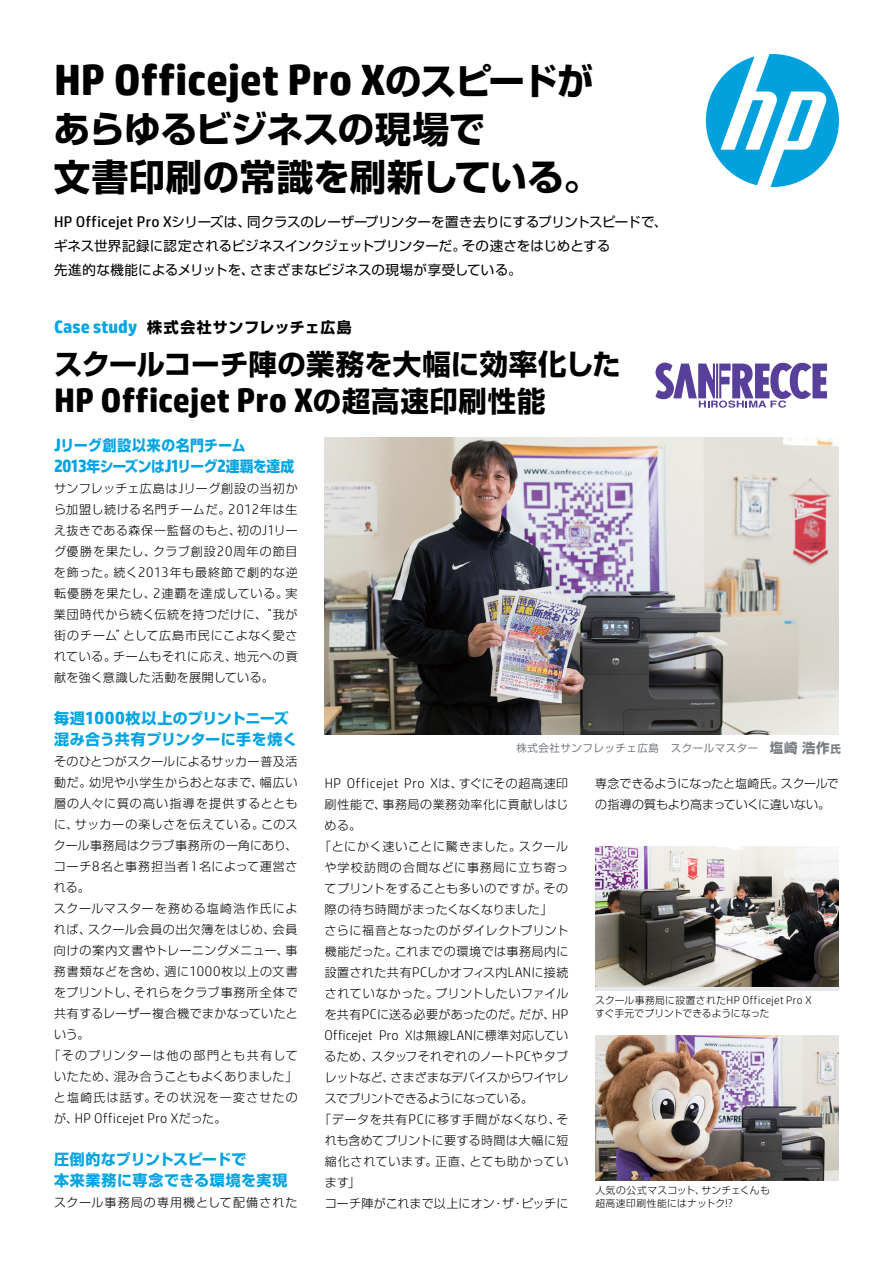
<style>
.page{position:relative;width:893px;height:1263px;background:#fff}
.page>*{position:absolute;margin:0;border:0;box-sizing:border-box;transform-origin:0 0}
.t1{font:700 43.8px "HP Simplified";color:#000}
.t2{font:700 36.6px/48px "Shin Go";color:#000}
.t3{font:700 34.2px "HP Simplified";color:#000}
.t4{font:700 28.5px "Shin Go";color:#000}
.t5{font:700 15px/21px "Shin Go";letter-spacing:.015em;color:#00a4e3}
.t6{font:700 15px/21px "Shin Go";letter-spacing:.015em;color:#00a4e3;scale:.92 1}
.t7{font:700 15px "Shin Go";letter-spacing:.05em;color:#000}
.t8{font:300 13.8px "HP Simplified";letter-spacing:.03em;color:#000}
.t9{font:13.5px/24px "Shin Go Pro";letter-spacing:-.01em;color:#000}
.t10{font:300 12px/21px "Shin Go Pro";letter-spacing:.035em;color:#000;text-align:justify}
.t11{font:300 12px "Shin Go Pro";letter-spacing:.055em;color:#000}
.t12{font:300 12px/21px "Shin Go Pro";letter-spacing:-.02em;color:#000}
.t13{font:300 12px "Shin Go Pro";letter-spacing:.075em;color:#000}
.t14{font:300 12px "Shin Go Pro";letter-spacing:.01em;color:#000}
.t15{font:300 12px "Shin Go Pro";letter-spacing:-.015em;color:#000}
.t16{font:300 12px "Shin Go Pro";letter-spacing:.06em;color:#000}
.t17{font:300 12px "Shin Go Pro";letter-spacing:.065em;color:#000}
.t18{font:300 12px "Shin Go Pro";letter-spacing:.095em;color:#000}
.t19{font:300 12px "Shin Go Pro";letter-spacing:.1em;color:#000}
.t20{font:300 12px "Shin Go Pro";letter-spacing:.09em;color:#000}
.t21{font:300 12px "Shin Go Pro";letter-spacing:-.05em;color:#000}
.t22{font:300 11.25px "HP Simplified";letter-spacing:.035em;color:#000}
.t23{font:10.5px "Shin Go Pro";letter-spacing:.05em;color:#7a7e84}
.t24{font:300 9.75px/13.5px "Shin Go Pro";letter-spacing:.025em;color:#000}
.t25{font:300 9.75px "Shin Go Pro";letter-spacing:-.02em;color:#000}
.s1{font-family:"Shin Go";font-size:36.6px}
.s2{font-family:"HP Simplified";font-size:15.45px}
.s3{font-family:"HP Simplified";font-size:18px;color:#00a4e3}
.s4{font-family:"Shin Go";font-size:28.5px}
.s5{font-family:"HP Simplified";font-size:18px}
.s6{font-family:"HP Simplified";font-size:13.8px}
.s7{font-family:"Shin Go Pro";font-size:12px}
.s8{font-family:"Shin Go";font-weight:700;font-size:13.5px}
.s9{font-family:"Shin Go";font-weight:700}
.s10{font-family:"Shin Go Pro";font-size:9.75px}
.s11{font-family:"HP Simplified";font-size:11.25px}
</style>
<div class="page">
<div style="left:595px;top:847px;width:244px;height:144px;background:#e6e7e8"></div>
<img style="left:595px;top:847px;width:244px;height:140px">
<img style="left:595px;top:1036px;width:244px;height:144px">
<svg style="left:706px;top:54px;width:133px;height:133px"></svg>
<img style="left:325px;top:437px;width:514px;height:298px">
<svg style="left:655px;top:363px;width:172px;height:45px"></svg>
<h1 class="t1" style="left:54px;top:55px;width:541px">HP Officejet Pro X<span class="s1">のスピードが</span></h1>
<h2 class="t2" style="left:54px;top:103px;width:547px">あらゆるビジネスの現場で<br>文書印刷の常識を刷新している。</h2>
<p class="t9" style="left:54px;top:208px;width:615px"><span class="s2">HP Officejet Pro X</span>シリーズは、同クラスのレーザープリンターを置き去りにするプリントスピードで、ギネス世界記録に認定されるビジネスインクジェットプリンターだ。その速さをはじめとする<br>先進的な機能によるメリットを、さまざまなビジネスの現場が享受している。</p>
<p class="t7" style="left:54px;top:318px;width:299px"><span class="s3">Case study</span> 株式会社サンフレッチェ広島</p>
<h3 class="t4" style="left:54px;top:345px;width:568px">スクールコーチ陣の業務を大幅に効率化した</h3>
<h3 class="t3" style="left:54px;top:381px;width:493px">HP Officejet Pro X<span class="s4">の超高速印刷性能</span></h3>
<p class="t6" style="left:54px;top:434px;width:263px"><span class="s5">J</span>リーグ創設以来の名門チーム<br><span class="s5">2013</span>年シーズンは<span class="s5">J1</span>リーグ<span class="s5">2</span>連覇を達成</p>
<p class="t10" style="left:54px;top:477px;width:245px">サンフレッチェ広島は<span class="s6">J</span>リーグ創設の当初から加盟し続ける名門チームだ。<span class="s6">2012</span>年は生え抜きである森保一監督のもと、初の<span class="s6">J1</span>リーグ優勝を果たし、クラブ創設<span class="s6">20</span>周年の節目を飾った。続く<span class="s6">2013</span>年も最終節で劇的な逆転優勝を果たし、<span class="s6">2</span>連覇を達成している。実業団時代から続く伝統を持つだけに、“我が街のチーム”として広島市民にこよなく愛されている。チームもそれに応え、地元への貢献を強く意識した活動を展開している。</p>
<p class="t5" style="left:54px;top:707px;width:245px">毎週<span class="s5">1000</span>枚以上のプリントニーズ混み合う共有プリンターに手を焼く</p>
<p class="t10" style="left:54px;top:750px;width:245px">そのひとつがスクールによるサッカー普及活</p>
<p class="t10" style="left:54px;top:771px;width:245px">動だ。幼児や小学生からおとなまで、幅広い</p>
<p class="t13" style="left:54px;top:794px;width:245px">層の人々に質の高い指導を提供するととも</p>
<p class="t11" style="left:54px;top:815px;width:245px">に、サッカーの楽しさを伝えている。このス</p>
<p class="t10" style="left:54px;top:834px;width:245px">クール事務局はクラブ事務所の一角にあり、</p>
<p class="t11" style="left:54px;top:857px;width:245px">コーチ<span class="s6">8</span>名と事務担当者１名によって運営さ</p>
<p class="t10" style="left:54px;top:876px;width:37px">れる。</p>
<p class="t13" style="left:54px;top:899px;width:245px">スクールマスターを務める塩崎浩作氏によ</p>
<p class="t10" style="left:54px;top:918px;width:245px">れば、スクール会員の出欠簿をはじめ、会員</p>
<p class="t10" style="left:54px;top:939px;width:245px">向けの案内文書やトレーニングメニュー、事</p>
<p class="t11" style="left:54px;top:962px;width:245px">務書類などを含め、週に<span class="s6">1000</span>枚以上の文書</p>
<p class="t10" style="left:54px;top:981px;width:245px">をプリントし、それらをクラブ事務所全体で</p>
<p class="t10" style="left:54px;top:1002px;width:245px">共有するレーザー複合機でまかなっていたと</p>
<p class="t10" style="left:54px;top:1023px;width:37px">いう。</p>
<p class="t18" style="left:48px;top:1046px;width:251px">「そのプリンターは他の部門とも共有して</p>
<p class="t14" style="left:54px;top:1067px;width:245px">いたため、混み合うこともよくありました」</p>
<p class="t19" style="left:54px;top:1088px;width:245px">と塩崎氏は話す。その状況を一変させたの</p>
<p class="t8" style="left:54px;top:1111px;width:174px"><span class="s7">が、</span>HP Officejet Pro X<span class="s7">だった。</span></p>
<p class="t5" style="left:54px;top:1148px;width:235px">圧倒的なプリントスピードで<br>本来業務に専念できる環境を実現</p>
<p class="t20" style="left:54px;top:1193px;width:245px">スクール事務局の専用機として配備された</p>
<p class="t23" style="left:516px;top:740px;width:326px">株式会社サンフレッチェ広島 スクールマスター <span class="s8">塩崎浩作</span><span class="s9">氏</span></p>
<p class="t8" style="left:325px;top:775px;width:245px">HP Officejet Pro X<span class="s7">は、すぐにその超高速印</span></p>
<p class="t10" style="left:325px;top:792px;width:245px">刷性能で、事務局の業務効率化に貢献しはじ</p>
<p class="t10" style="left:325px;top:813px;width:38px">める。</p>
<p class="t10" style="left:319px;top:834px;width:251px">「とにかく速いことに驚きました。スクール</p>
<p class="t13" style="left:325px;top:857px;width:245px">や学校訪問の合間などに事務局に立ち寄っ</p>
<p class="t10" style="left:325px;top:876px;width:245px">てプリントをすることも多いのですが。その</p>
<p class="t12" style="left:325px;top:897px;width:229px">際の待ち時間がまったくなくなりました」</p>
<p class="t10" style="left:325px;top:918px;width:245px">さらに福音となったのがダイレクトプリント</p>
<p class="t10" style="left:325px;top:939px;width:245px">機能だった。これまでの環境では事務局内に</p>
<p class="t10" style="left:325px;top:960px;width:245px">設置された共有<span class="s6">PC</span>しかオフィス内<span class="s6">LAN</span>に接続</p>
<p class="t10" style="left:325px;top:981px;width:245px">されていなかった。プリントしたいファイル</p>
<p class="t10" style="left:325px;top:1002px;width:245px">を共有<span class="s6">PC</span>に送る必要があったのだ。だが、<span class="s6">HP</span></p>
<p class="t8" style="left:325px;top:1027px;width:245px">Officejet Pro X<span class="s7">は無線</span>LAN<span class="s7">に標準対応してい</span></p>
<p class="t10" style="left:325px;top:1044px;width:245px">るため、スタッフそれぞれのノート<span class="s6">PC</span>やタブ</p>
<p class="t15" style="left:325px;top:1067px;width:245px">レットなど、さまざまなデバイスからワイヤレ</p>
<p class="t21" style="left:325px;top:1088px;width:210px">スでプリントできるようになっている。</p>
<p class="t16" style="left:319px;top:1109px;width:251px">「データを共有<span class="s6">PC</span>に移す手間がなくなり、そ</p>
<p class="t10" style="left:325px;top:1128px;width:245px">れも含めてプリントに要する時間は大幅に短</p>
<p class="t17" style="left:325px;top:1151px;width:245px">縮化されています。正直、とても助かってい</p>
<p class="t10" style="left:325px;top:1170px;width:37px">ます」</p>
<p class="t14" style="left:325px;top:1193px;width:245px">コーチ陣がこれまで以上にオン・ザ・ピッチに</p>
<p class="t12" style="left:595px;top:771px;width:245px">専念できるようになったと塩崎氏。スクールでの指導の質もより高まっていくに違いない。</p>
<p class="t22" style="left:595px;top:994px;width:218px"><span class="s10">スクール事務局に設置された</span>HP Officejet Pro X</p>
<p class="t25" style="left:595px;top:1005px;width:176px">すぐ手元でプリントできるようになった</p>
<p class="t24" style="left:595px;top:1182px;width:176px">人気の公式マスコット、サンチェくんも超高速印刷性能にはナットク<span class="s11">!?</span></p>
</div>
